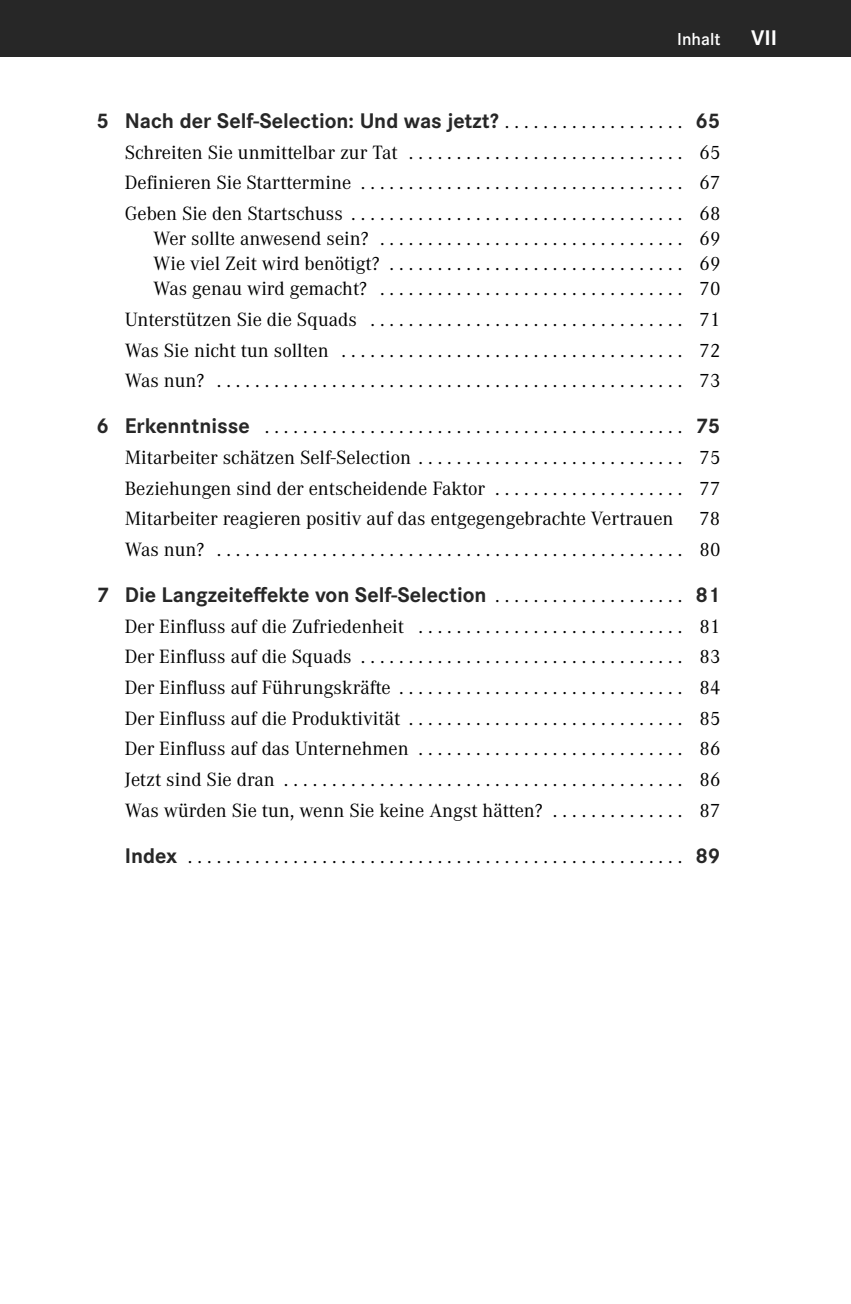
<style>
.page{position:relative;width:851px;height:1304px;background:#fff}
.page>*{position:absolute;margin:0;border:0;box-sizing:border-box;transform-origin:0 0}
.t1{font:700 22px "Corporate S Pro";color:#272727}
.t2{font:700 22px "Corporate S Pro";color:#fff}
.t3{font:20px/30.6px "Corporate A Pro";color:#000;text-align:justify}
.t4{font:600 18px "Corporate S Pro";color:#fff}
.s1{font-family:"Corporate A Pro";font-weight:400;font-size:20px;color:#000}
.s2{font-family:"Corporate S Pro";font-weight:700;font-size:22px;color:#272727}
</style>
<div class="page">
<div style="left:0;top:0;width:850px;height:57px;background:#272727"></div>
<p class="t4" style="left:677px;top:32px;width:45px">Inhalt</p>
<p class="t2" style="left:751px;top:29px;width:28px">VII</p>
<p class="t1" style="left:96px;top:112px;width:625px">5 Nach der Self-Selection: Und was jetzt? <span class="s1">. . . . . . . . . . . . . . . . . . .</span> 65</p>
<p class="t3" style="left:125px;top:139px;width:597px">Schreiten Sie unmittelbar zur Tat ............................. 65<br>Definieren Sie Starttermine .................................. 67<br>Geben Sie den Startschuss ................................... 68</p>
<p class="t3" style="left:153px;top:228px;width:568px;line-height:25px">Wer sollte anwesend sein? ................................ 69<br>Wie viel Zeit wird benötigt? ............................... 69<br>Was genau wird gemacht? ................................ 70</p>
<p class="t3" style="left:125px;top:306px;width:597px">Unterstützen Sie die Squads ................................. 71<br>Was Sie nicht tun sollten .................................... 72<br>Was nun? ................................................. 73</p>
<p class="t3" style="left:125px;top:413px;width:597px;text-indent:-28px"><span class="s2">6 Erkenntnisse</span> ............................................ <span class="s2">75<br></span>Mitarbeiter schätzen Self-Selection . . . . . . . . . . . . . . . . . . . . . . . . . . . . 75<br>Beziehungen sind der entscheidende Faktor . . . . . . . . . . . . . . . . . . . . 77<br>Mitarbeiter reagieren positiv auf das entgegengebrachte Vertrauen</p>
<p class="t3" style="left:125px;top:505px;width:597px;text-align:right">78<br>Was nun? ................................................. 80</p>
<p class="t1" style="left:96px;top:586px;width:625px">7 Die Langzeiteffekte von Self-Selection <span class="s1">. . . . . . . . . . . . . . . . . . . .</span> 81</p>
<p class="t3" style="left:125px;top:612px;width:597px">Der Einfluss auf die Zufriedenheit ............................ 81<br>Der Einfluss auf die Squads .................................. 83<br>Der Einfluss auf Führungskrä-e .............................. 84<br>Der Einfluss auf die Produktivität ............................. 85<br>Der Einfluss auf das Unternehmen ............................ 86<br>Jetzt sind Sie dran .......................................... 86<br>Was würden Sie tun, wenn Sie keine Angst hätten? . . . . . . . . . . . . . . 87</p>
<p class="t3" style="left:125px;top:842px;width:597px"><span class="s2">Index</span> .................................................... <span class="s2">89</span></p>
</div>
